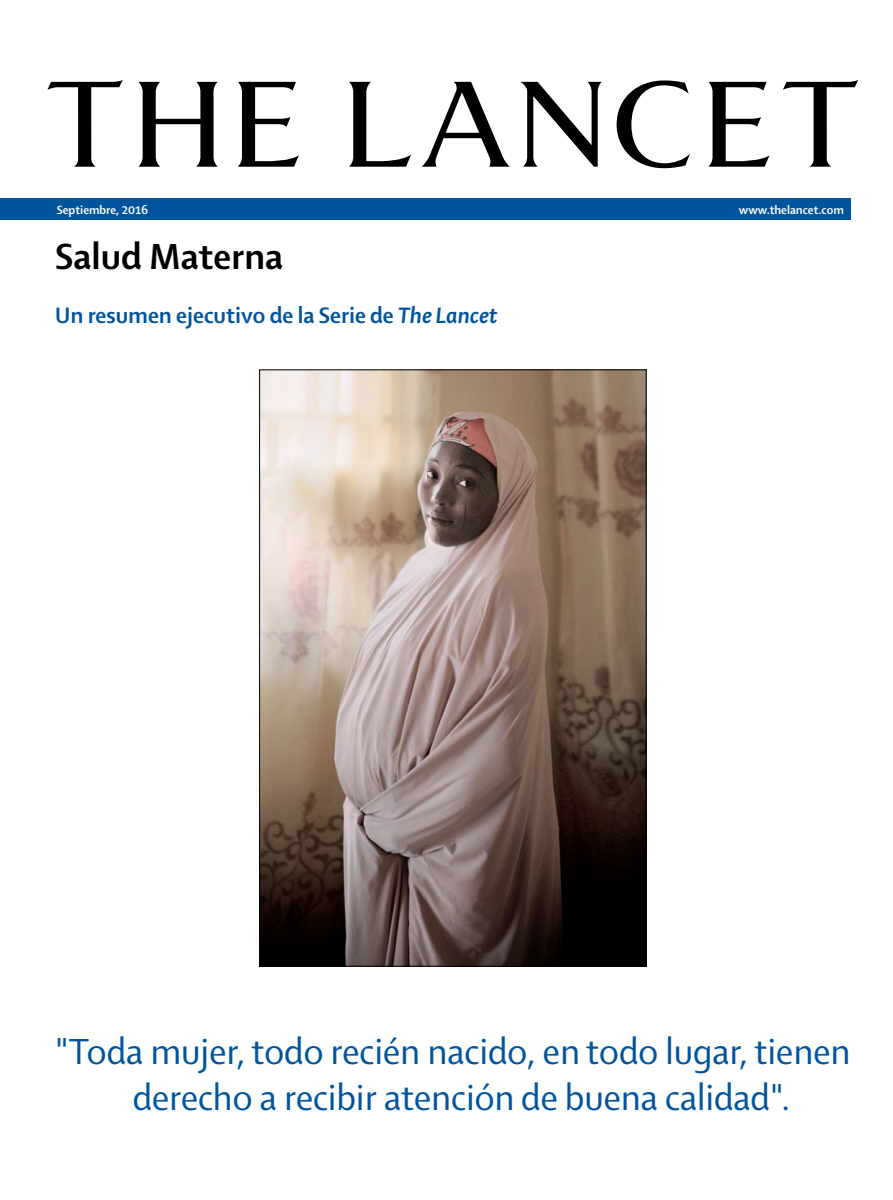
<style>
.page{position:relative;width:893px;height:1200px;background:#fff}
.page>*{position:absolute;margin:0;border:0;box-sizing:border-box;transform-origin:0 0}
.t1{font:39px/45px "Shaker 2 Lancet";color:#00549e;text-align:center}
.t2{font:700 39px "Shaker 2 Lancet";color:#000}
.t3{font:700 24px "Shaker 2 Lancet";color:#00549e}
.t4{font:700 12.75px "Shaker 2 Lancet";color:#fff}
.s1{font-style:italic}
</style>
<div class="page">
<svg style="left:138px;top:82px;width:80px;height:85px"></svg>
<svg style="left:238px;top:82px;width:61px;height:85px"></svg>
<svg style="left:708px;top:82px;width:61px;height:85px"></svg>
<svg style="left:349px;top:82px;width:62px;height:85px"></svg>
<svg style="left:422px;top:82px;width:88px;height:85px"></svg>
<svg style="left:521px;top:82px;width:81px;height:85px"></svg>
<svg style="left:617px;top:80px;width:73px;height:88px"></svg>
<svg style="left:47px;top:80px;width:76px;height:87px"></svg>
<svg style="left:783px;top:80px;width:75px;height:87px"></svg>
<div style="left:0;top:198px;width:850px;height:21px;background:#00549e"></div>
<img style="left:261px;top:371px;width:383px;height:593px">
<p class="t4" style="left:57px;top:201px;width:93px">Septiembre, 2016</p>
<p class="t2" style="left:55px;top:231px;width:229px">Salud Materna</p>
<p class="t3" style="left:55px;top:299px;width:444px">Un resumen ejecutivo de la Serie de <span class="s1">The Lancet</span></p>
<p class="t4" style="left:739px;top:201px;width:106px">www.thelancet.com</p>
<p class="t1" style="left:55px;top:1027px;width:797px">"Toda mujer, todo recién nacido, en todo lugar, tienen derecho a recibir atención de buena calidad".</p>
</div>
